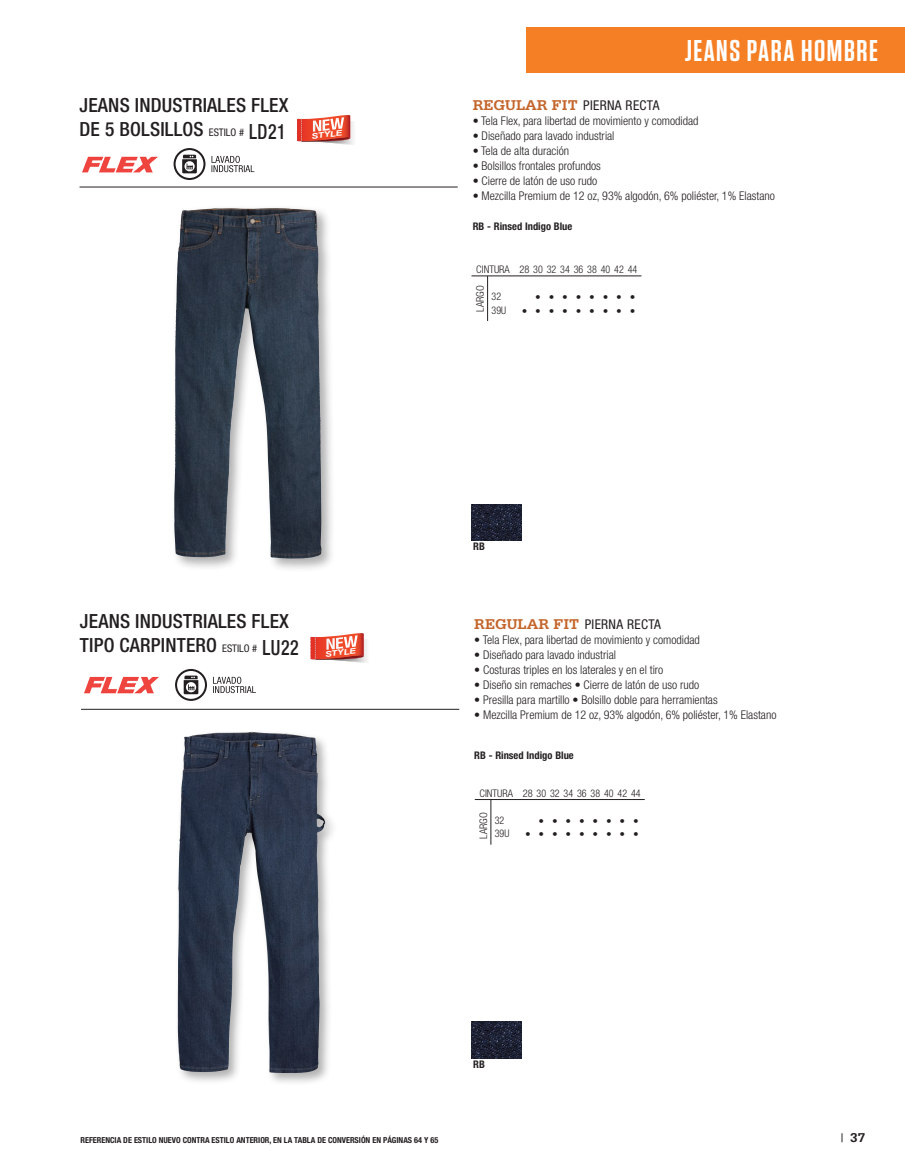
<style>
.page{position:relative;width:905px;height:1175px;background:#fff}
.page>*{position:absolute;margin:0;border:0;box-sizing:border-box;transform-origin:0 0}
.t1{font:600 30px "Tungsten";letter-spacing:.05em;color:#fff}
.t2{font:500 condensed 19.5px/24px "Helvetica Neue";letter-spacing:.01em;color:#231f20}
.t3{font:condensed 13.5px "Helvetica Neue";letter-spacing:.025em;color:#231f20}
.t4{font:700 13.5px "Serifa";color:#231f20}
.t5{font:300 condensed 12px "Helvetica Neue";color:#231f20}
.t6{font:300 condensed 10.5px "Helvetica Neue";color:#231f20}
.t7{font:700 condensed 10.5px "Helvetica Neue";color:#231f20}
.t8{font:300 condensed 10.5px "Helvetica Neue";color:#231f20;scale:.95 1}
.t9{font:300 9px "Helvetica Neue";color:#231f20}
.t10{font:700 condensed 8.25px "Helvetica Neue";color:#231f20}
.t11{font:italic 700 7.8px "Helvetica Neue";color:#fff;scale:1.25 1}
.s1{font-weight:400;font-size:10.5px}
.s2{font-size:21px}
.s3{font-family:"Serifa";font-weight:700;font-stretch:normal;font-size:15px;color:#c4652b}
.s4{font-size:9px}
</style>
<div class="page">
<img style="left:471px;top:504px;width:50px;height:36px">
<img style="left:471px;top:1021px;width:50px;height:37px">
<svg style="left:297px;top:115px;width:56px;height:30px"></svg>
<svg style="left:310px;top:633px;width:57px;height:30px"></svg>
<hr style="left:80px;top:187px;width:378px;height:1px;background:#231f20">
<hr style="left:81px;top:709px;width:378px;height:1px;background:#231f20">
<div style="left:171px;top:205px;width:164px;height:367px;background:#231f20;opacity:.35"></div>
<img style="left:175px;top:208px;width:89px;height:237px">
<div style="left:175px;top:729px;width:163px;height:357px;background:#231f20;opacity:.35"></div>
<img style="left:178px;top:732px;width:71px;height:340px">
<div style="left:526px;top:27px;width:378px;height:46px;background:#f57f25"></div>
<svg style="left:173px;top:148px;width:81px;height:32px"></svg>
<svg style="left:175px;top:669px;width:81px;height:32px"></svg>
<img style="left:82px;top:156px;width:76px;height:17px">
<img style="left:84px;top:676px;width:75px;height:18px">
<hr style="left:471px;top:275px;width:170px;height:1px;background:#231f20">
<hr style="left:487px;top:276px;width:1px;height:45px;background:#231f20">
<hr style="left:475px;top:799px;width:169px;height:1px;background:#231f20">
<hr style="left:490px;top:799px;width:1px;height:45px;background:#231f20">
<h2 class="t2" style="left:80px;top:92px;width:211px">JEANS INDUSTRIALES FLEX<br>DE 5 BOLSILLOS <span class="s1">ESTILO #</span> <span class="s2">LD21</span></h2>
<p class="t11" style="left:311px;top:130px;width:26px;rotate:-7deg">STYLE</p>
<h1 class="t1" style="left:684px;top:35px;width:195px">JEANS PARA HOMBRE</h1>
<p class="t3" style="left:472px;top:97px;width:188px"><span class="s3">REGULAR FIT</span> PIERNA RECTA</p>
<p class="t5" style="left:473px;top:113px;width:227px">• Tela Flex, para libertad de movimiento y comodidad</p>
<p class="t5" style="left:473px;top:128px;width:143px">• Diseñado para lavado industrial</p>
<p class="t5" style="left:473px;top:143px;width:98px">• Tela de alta duración</p>
<p class="t5" style="left:473px;top:158px;width:130px">• Bolsillos frontales profundos</p>
<p class="t5" style="left:473px;top:173px;width:126px">• Cierre de latón de uso rudo</p>
<p class="t5" style="left:473px;top:188px;width:304px">• Mezcilla Premium de 12 oz, 93% algodón, 6% poliéster, 1% Elastano</p>
<p class="t7" style="left:473px;top:219px;width:101px">RB - Rinsed Indigo Blue</p>
<p class="t6" style="left:476px;top:263px;width:162px">CINTURA 28 30 32 34 36 38 40 42 44</p>
<p class="t8" style="left:491px;top:290px;width:12px">32</p>
<p class="t9" style="left:535px;top:289px;width:102px">●●● ● ● ● ● ●</p>
<p class="t6" style="left:474px;top:312px;width:28px;rotate:-90deg">LARGO</p>
<p class="t8" style="left:491px;top:304px;width:17px">39U</p>
<p class="t9" style="left:521px;top:303px;width:115px">●●● ● ● ● ● ● ●</p>
<h2 class="t2" style="left:80px;top:608px;width:220px">JEANS INDUSTRIALES FLEX<br>TIPO CARPINTERO <span class="s1">ESTILO #</span> <span class="s2">LU22</span></h2>
<p class="t11" style="left:325px;top:648px;width:26px;rotate:-7deg">STYLE</p>
<p class="t7" style="left:473px;top:540px;width:13px">RB</p>
<p class="t3" style="left:474px;top:616px;width:188px"><span class="s3">REGULAR FIT</span> PIERNA RECTA</p>
<p class="t5" style="left:474px;top:632px;width:227px">• Tela Flex, para libertad de movimiento y comodidad</p>
<p class="t5" style="left:474px;top:647px;width:143px">• Diseñado para lavado industrial</p>
<p class="t5" style="left:474px;top:662px;width:190px">• Costuras triples en los laterales y en el tiro</p>
<p class="t5" style="left:474px;top:677px;width:226px">• Diseño sin remaches • Cierre de latón de uso rudo</p>
<p class="t5" style="left:474px;top:692px;width:245px">• Presilla para martillo • Bolsillo doble para herramientas</p>
<p class="t5" style="left:474px;top:707px;width:304px">• Mezcilla Premium de 12 oz, 93% algodón, 6% poliéster, 1% Elastano</p>
<p class="t7" style="left:474px;top:749px;width:101px">RB - Rinsed Indigo Blue</p>
<p class="t6" style="left:479px;top:787px;width:162px">CINTURA 28 30 32 34 36 38 40 42 44</p>
<p class="t8" style="left:495px;top:814px;width:12px">32</p>
<p class="t9" style="left:538px;top:813px;width:102px">●●● ● ● ● ● ●</p>
<p class="t8" style="left:495px;top:827px;width:17px">39U</p>
<p class="t9" style="left:525px;top:826px;width:115px">●●● ● ● ● ● ● ●</p>
<p class="t6" style="left:477px;top:838px;width:28px;rotate:-90deg">LARGO</p>
<p class="t10" style="left:81px;top:1135px;width:359px">REFERENCIA DE ESTILO NUEVO CONTRA ESTILO ANTERIOR, EN LA TABLA DE CONVERSIÓN EN PÁGINAS 64 Y 65</p>
<p class="t7" style="left:473px;top:1057px;width:13px">RB</p>
<p class="t4" style="left:841px;top:1129px;width:26px"><span class="s4">|</span> 37</p>
</div>
